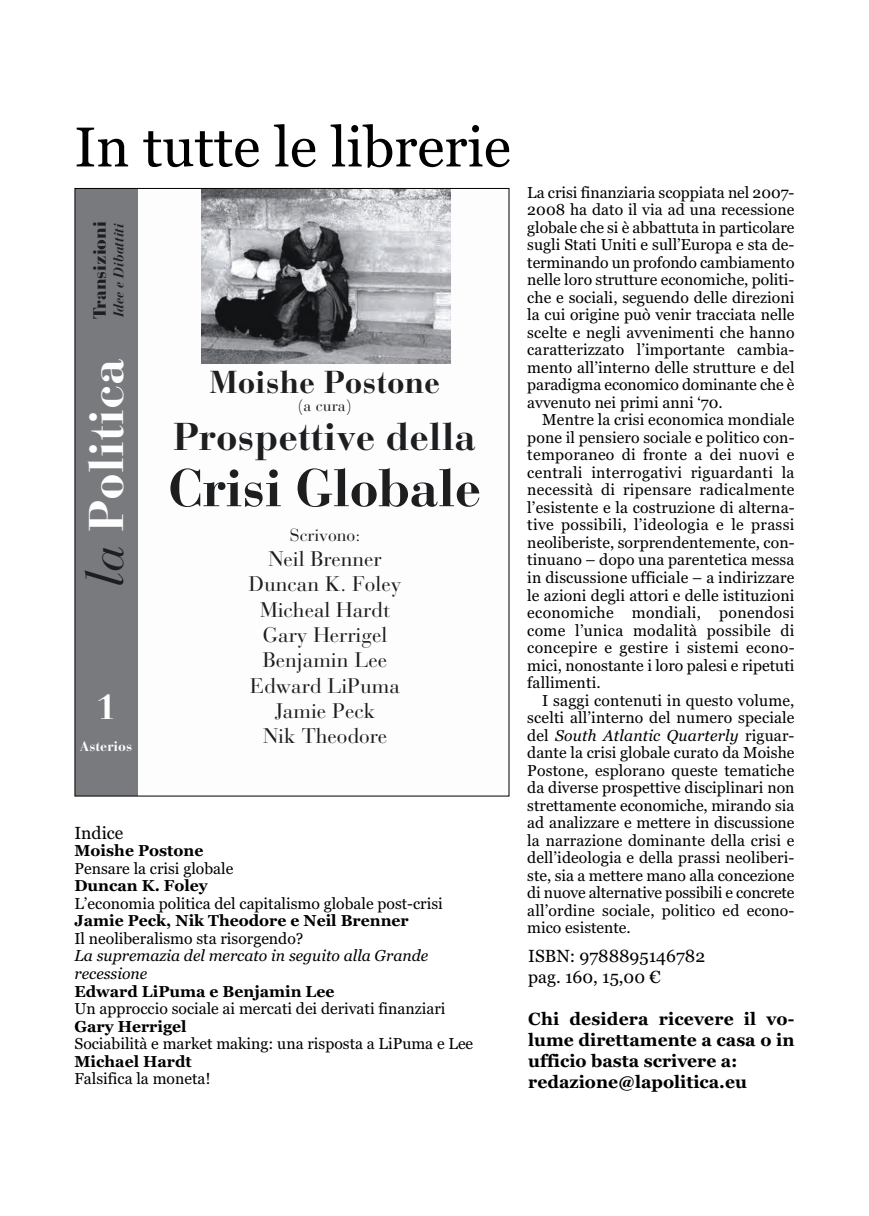
<style>
.page{position:relative;width:869px;height:1216px;background:#fff}
.page>*{position:absolute;margin:0;border:0;box-sizing:border-box;transform-origin:0 0}
.t1{font:56px "Georgia";color:#000}
.t2{font:700 52.5px "Bauer Bodoni";letter-spacing:-.015em;color:#1c1e20}
.t3{font:700 48.3px "Bauer Bodoni";color:#fefefe}
.t4{font:700 38.5px "Bauer Bodoni";color:#1c1e20}
.t5{font:700 35px "Bauer Bodoni";color:#fefefe}
.t6{font:700 31.5px "Bauer Bodoni";color:#1c1e20}
.t7{font:21px/25.4px "Bauer Bodoni";color:#1c1e20;text-align:center}
.t8{font:700 17.5px/21px "Georgia";color:#000}
.t9{font:17.5px/21px "Georgia";color:#000}
.t10{font:900 17.5px "Bauer Bodoni";color:#1c1e20}
.t11{font:17.5px "Bauer Bodoni";color:#1c1e20}
.t12{font:15.75px/17.5px "Georgia";color:#000;text-align:justify}
.t13{font:700 15.75px "Georgia";color:#000}
.t14{font:italic 15.75px/17.5px "Georgia";color:#000}
.t15{font:15.75px "Bauer Bodoni";color:#1c1e20}
.t16{font:italic 700 14px "Bauer Bodoni";color:#1c1e20}
.t17{font:700 14px "Bauer Bodoni";color:#fefefe}
.s1{font-weight:400;font-style:italic;font-size:52.68px;color:#1c1e20}
.s2{font-weight:400;font-style:italic;color:#1c1e20}
.s3{font-style:italic}
</style>
<div class="page">
<div style="left:75px;top:189px;width:62px;height:606px;background:#797a7e"></div>
<img style="left:201px;top:190px;width:249px;height:173px">
<h1 class="t1" style="left:74px;top:114px;width:438px">In tutte le librerie</h1>
<p class="t10" style="left:93px;top:319px;width:99px;rotate:-90deg">Transizioni</p>
<p class="t16" style="left:113px;top:317px;width:95px;rotate:-90deg">Idee e Dibattiti</p>
<h3 class="t3" style="left:89px;top:586px;width:230px;rotate:-90deg"><span class="s1">l</span><span class="s2">a</span> Politica</h3>
<h3 class="t5" style="left:96px;top:694px;width:21px">1</h3>
<p class="t17" style="left:80px;top:740px;width:54px">Asterios</p>
<h3 class="t6" style="left:209px;top:370px;width:232px">Moishe Postone</h3>
<p class="t15" style="left:297px;top:400px;width:56px">(a cura)</p>
<h3 class="t4" style="left:173px;top:422px;width:304px">Prospettive della</h3>
<h2 class="t2" style="left:168px;top:469px;width:314px">Crisi Globale</h2>
<p class="t11" style="left:290px;top:528px;width:72px">Scrivono:</p>
<h3 class="t7" style="left:249px;top:548px;width:154px">Neil Brenner<br>Duncan K. Foley<br>Micheal Hardt<br>Gary Herrigel<br>Benjamin Lee<br>Edward LiPuma<br>Jamie Peck<br>Nik Theodore</h3>
<p class="t9" style="left:74px;top:822px;width:50px">Indice</p>
<p class="t13" style="left:74px;top:841px;width:130px">Moishe Postone</p>
<p class="t12" style="left:74px;top:859px;width:160px">Pensare la crisi globale</p>
<p class="t13" style="left:74px;top:876px;width:135px">Duncan K. Foley</p>
<p class="t12" style="left:74px;top:894px;width:369px">L’economia politica del capitalismo globale post-crisi</p>
<p class="t13" style="left:74px;top:911px;width:336px">Jamie Peck, Nik Theodore e Neil Brenner</p>
<p class="t12" style="left:74px;top:929px;width:230px">Il neoliberalismo sta risorgendo?</p>
<p class="t14" style="left:74px;top:947px;width:355px">La supremazia del mercato in seguito alla Grande recessione</p>
<p class="t13" style="left:74px;top:981px;width:261px">Edward LiPuma e Benjamin Lee</p>
<p class="t12" style="left:74px;top:999px;width:372px">Un approccio sociale ai mercati dei derivati finanziari</p>
<p class="t13" style="left:74px;top:1016px;width:113px">Gary Herrigel</p>
<p class="t12" style="left:74px;top:1034px;width:400px">Sociabilità e market making: una risposta a LiPuma e Lee</p>
<p class="t13" style="left:74px;top:1051px;width:119px">Michael Hardt</p>
<p class="t12" style="left:74px;top:1069px;width:138px">Falsifica la moneta!</p>
<p class="t12" style="left:527px;top:184px;width:268px">La crisi finanziaria scoppiata nel 2007- 2008 ha dato il via ad una recessione globale che si è abbattuta in particolare sugli Stati Uniti e sull’Europa e sta de&shy;terminando un profondo cambiamento nelle loro strutture economiche, politi&shy;che e sociali, seguendo delle direzioni la cui origine può venir tracciata nelle scelte e negli avvenimenti che hanno caratterizzato l’importante cambia&shy;mento all’interno delle strutture e del paradigma economico dominante che è avvenuto nei primi anni ‘70.</p>
<p class="t12" style="left:527px;top:411px;width:269px;text-indent:15px">Mentre la crisi economica mondiale pone il pensiero sociale e politico con&shy;temporaneo di fronte a dei nuovi e centrali interrogativi riguardanti la necessità di ripensare radicalmente l’esistente e la costruzione di alterna&shy;tive possibili, l’ideologia e le prassi neoliberiste, sorprendentemente, con&shy;tinuano – dopo una parentetica messa in discussione ufficiale – a indirizzare le azioni degli attori e delle istituzioni economiche mondiali, ponendosi come l’unica modalità possibile di concepire e gestire i sistemi econo&shy;mici, nonostante i loro palesi e ripetuti fallimenti.</p>
<p class="t12" style="left:527px;top:691px;width:268px;text-indent:15px">I saggi contenuti in questo volume, scelti all’interno del numero speciale del <span class="s3">South Atlantic Quarterly</span> riguar&shy;dante la crisi globale curato da Moishe Postone, esplorano queste tematiche da diverse prospettive disciplinari non strettamente economiche, mirando sia ad analizzare e mettere in discussione la narrazione dominante della crisi e dell’ideologia e della prassi neoliberi&shy;ste, sia a mettere mano alla concezione di nuove alternative possibili e concrete all’ordine sociale, politico ed econo&shy;mico esistente.</p>
<p class="t9" style="left:528px;top:945px;width:178px">ISBN: 9788895146782 pag. 160, 15,00 €</p>
<p class="t8" style="left:528px;top:1008px;width:267px">Chi desidera ricevere il vo&shy;lume direttamente a casa o in ufficio basta scrivere a: redazione@lapolitica.eu</p>
</div>
